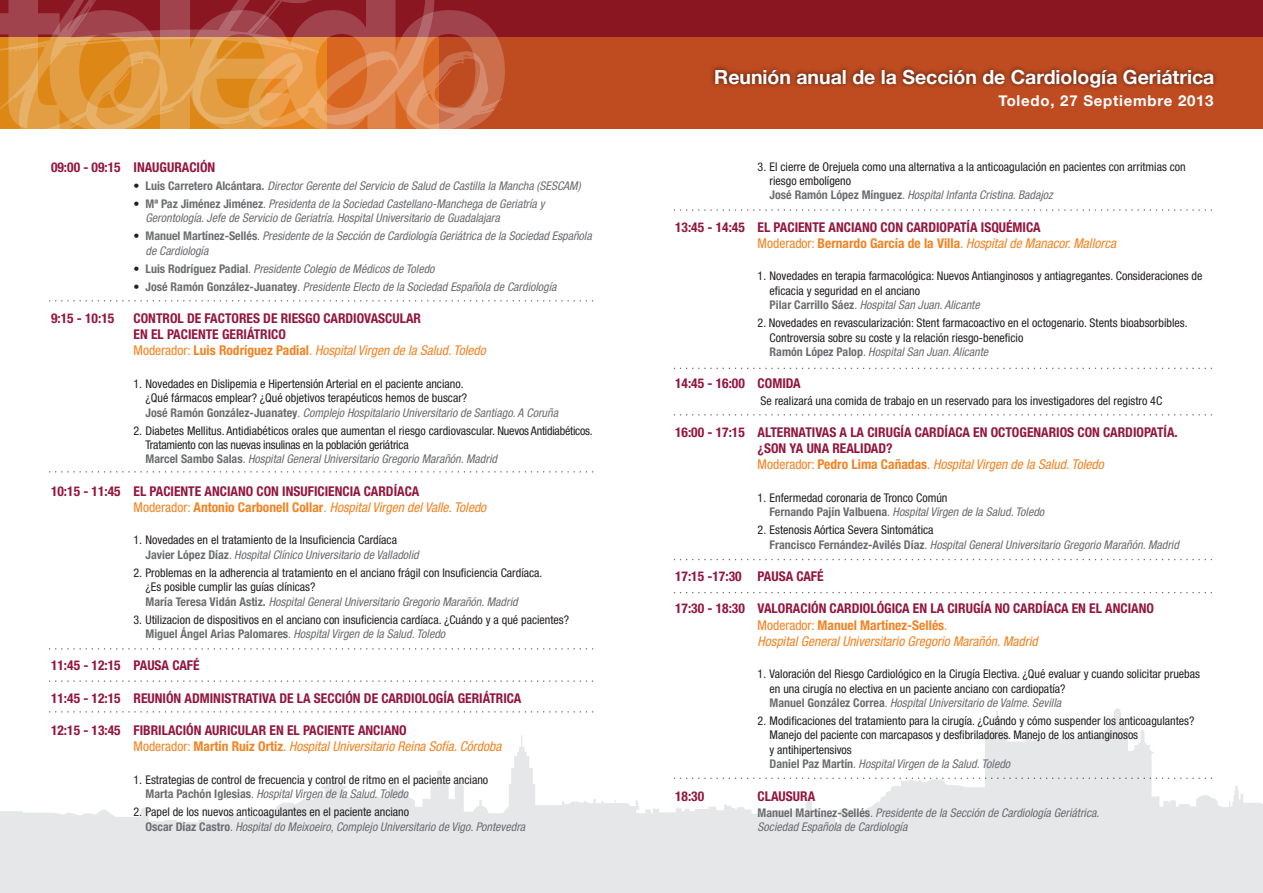
<style>
.page{position:relative;width:1263px;height:893px;background:#fff}
.page>*{position:absolute;margin:0;border:0;box-sizing:border-box;transform-origin:0 0}
.t1{font:700 19.5px "Helvetica Neue";color:#fff}
.t2{font:700 15px "Helvetica Neue";letter-spacing:.05em;color:#fff}
.t3{font:700 condensed 13.5px/16.2px "Helvetica Neue LT Std";color:#94163d}
.t4{font:condensed 12px/14.4px "Helvetica Neue LT Std";color:#231f20}
.t5{font:italic condensed 12px/14.4px "Helvetica Neue LT Std";color:#6c6d70}
.s1{font-style:normal;color:#231f20}
.s2{font-weight:700;font-style:normal}
.s3{font-style:normal}
.s4{font-weight:400;color:#f58220}
.s5{color:#f58220}
.s6{font-weight:400;font-style:italic;color:#f58220}
.s7{font-weight:700;color:#6c6d70}
.s8{color:#6c6d70}
.s9{font-style:italic;color:#6c6d70}
</style>
<div class="page">
<svg style="left:0;top:708px;width:1263px;height:185px;fill:#e6e7e9"></svg>
<div style="left:0;top:0;width:1263px;height:129px;background:#8a1621"></div>
<div style="left:266px;top:38px;width:997px;height:91px;background:#bf4b20"></div>
<svg style="left:0;top:0;width:505px;height:129px;background:#cb7541"></svg>
<img style="left:712px;top:66px;width:504px;height:24px">
<svg style="left:50px;top:300px;width:543px;height:2px"></svg>
<svg style="left:674px;top:209px;width:538px;height:2px"></svg>
<svg style="left:50px;top:471px;width:543px;height:2px"></svg>
<svg style="left:50px;top:648px;width:543px;height:2px"></svg>
<svg style="left:50px;top:680px;width:543px;height:2px"></svg>
<svg style="left:50px;top:711px;width:543px;height:2px"></svg>
<svg style="left:674px;top:368px;width:538px;height:1px"></svg>
<svg style="left:674px;top:414px;width:538px;height:2px"></svg>
<svg style="left:674px;top:559px;width:538px;height:1px"></svg>
<svg style="left:674px;top:592px;width:538px;height:1px"></svg>
<svg style="left:674px;top:777px;width:538px;height:2px"></svg>
<p class="t3" style="left:51px;top:159px;width:166px">09:00 - 09:15 INAUGURACIÓN</p>
<p class="t5" style="left:134px;top:179px;width:449px"><span class="s1">•</span> <span class="s2">Luis Carretero Alcántara.</span> Director Gerente del Servicio de Salud de Castilla la Mancha (SESCAM)</p>
<p class="t5" style="left:145px;top:197px;width:401px;text-indent:-12px"><span class="s1">•</span> <span class="s2">Mª Paz Jiménez Jiménez</span><span class="s3">.</span> Presidenta de la Sociedad Castellano-Manchega de Geriatría y<br>Gerontología. Jefe de Servicio de Geriatría. Hospital Universitario de Guadalajara</p>
<p class="t5" style="left:145px;top:229px;width:448px;text-indent:-12px"><span class="s1">•</span> <span class="s2">Manuel Martínez-Sellés</span><span class="s3">.</span> Presidente de la Sección de Cardiología Geriátrica de la Sociedad Española de Cardiología</p>
<p class="t5" style="left:134px;top:261px;width:303px"><span class="s1">•</span> <span class="s2">Luis Rodríguez Padial</span><span class="s3">.</span> Presidente Colegio de Médicos de Toledo</p>
<p class="t5" style="left:134px;top:279px;width:425px"><span class="s1">•</span> <span class="s2">José Ramón González-Juanatey</span><span class="s3">.</span> Presidente Electo de la Sociedad Española de Cardiología</p>
<p class="t3" style="left:51px;top:310px;width:65px">9:15 - 10:15</p>
<p class="t3" style="left:134px;top:310px;width:354px">CONTROL DE FACTORES DE RIESGO CARDIOVASCULAR<br>EN EL PACIENTE GERIÁTRICO<br><span class="s4">Moderador:</span> <span class="s5">Luis Rodríguez Padial</span><span class="s4">.</span> <span class="s6">Hospital Virgen de la Salud. Toledo</span></p>
<p class="t4" style="left:145px;top:376px;width:414px;text-indent:-12px">1. Novedades en Dislipemia e Hipertensión Arterial en el paciente anciano.<br>¿Qué fármacos emplear? ¿Qué objetivos terapéuticos hemos de buscar?<br><span class="s7">José Ramón González-Juanatey</span><span class="s8">.</span> <span class="s9">Complejo Hospitalario Universitario de Santiago. A Coruña</span></p>
<p class="t4" style="left:145px;top:423px;width:449px;text-indent:-12px">2. Diabetes Mellitus. Antidiabéticos orales que aumentan el riesgo cardiovascular. Nuevos Antidiabéticos.<br>Tratamiento con las nuevas insulinas en la población geriátrica<br><span class="s7">Marcel Sambo Salas</span><span class="s8">.</span> <span class="s9">Hospital General Universitario Gregorio Marañón. Madrid</span></p>
<p class="t3" style="left:134px;top:483px;width:354px;text-indent:-83px">10:15 - 11:45 EL PACIENTE ANCIANO CON INSUFICIENCIA CARDÍACA<br><span class="s4">Moderador:</span> <span class="s5">Antonio Carbonell Collar</span><span class="s4">.</span> <span class="s6">Hospital Virgen del Valle. Toledo</span></p>
<p class="t4" style="left:145px;top:533px;width:275px;text-indent:-12px">1. Novedades en el tratamiento de la Insuficiencia Cardíaca<br><span class="s7">Javier López Díaz</span><span class="s8">.</span> <span class="s9">Hospital Clínico Universitario de Valladolid</span></p>
<p class="t4" style="left:145px;top:565px;width:398px;text-indent:-12px">2. Problemas en la adherencia al tratamiento en el anciano frágil con Insuficiencia Cardíaca. ¿Es posible cumplir las guías clínicas?<br><span class="s7">María Teresa Vidán Astiz.</span> <span class="s9">Hospital General Universitario Gregorio Marañón. Madrid</span></p>
<p class="t4" style="left:145px;top:612px;width:425px;text-indent:-12px">3. Utilizacion de dispositivos en el anciano con insuficiencia cardíaca. ¿Cuándo y a qué pacientes?<br><span class="s7">Miguel Ángel Arias Palomares</span><span class="s8">.</span> <span class="s9">Hospital Virgen de la Salud. Toledo</span></p>
<p class="t3" style="left:51px;top:657px;width:150px">11:45 - 12:15 PAUSA CAFÉ</p>
<p class="t3" style="left:51px;top:690px;width:472px">11:45 - 12:15 REUNIÓN ADMINISTRATIVA DE LA SECCIÓN DE CARDIOLOGÍA GERIÁTRICA</p>
<p class="t3" style="left:134px;top:722px;width:369px;text-indent:-83px">12:15 - 13:45 FIBRILACIÓN AURICULAR EN EL PACIENTE ANCIANO<br><span class="s4">Moderador:</span> <span class="s5">Martín Ruíz Ortiz</span><span class="s4">.</span> <span class="s6">Hospital Universitario Reina Sofía. Córdoba</span></p>
<p class="t4" style="left:145px;top:772px;width:344px;text-indent:-12px">1. Estrategias de control de frecuencia y control de ritmo en el paciente anciano<br><span class="s7">Marta Pachón Iglesias</span><span class="s8">.</span> <span class="s9">Hospital Virgen de la Salud. Toledo</span></p>
<p class="t5" style="left:145px;top:805px;width:381px;text-indent:-12px"><span class="s1">2. Papel de los nuevos anticoagulantes en el paciente anciano<br></span><span class="s2">Oscar Díaz Castro</span><span class="s3">.</span> Hospital do Meixoeiro, Complejo Universitario de Vigo. Pontevedra</p>
<h1 class="t1" style="left:714px;top:61px;width:502px">Reunión anual de la Sección de Cardiología Geriátrica</h1>
<p class="t2" style="left:998px;top:88px;width:217px">Toledo, 27 Septiembre 2013</p>
<p class="t4" style="left:769px;top:159px;width:418px;text-indent:-12px">3. El cierre de Orejuela como una alternativa a la anticoagulación en pacientes con arritmias con riesgo embolígeno<br><span class="s7">José Ramón López Mínguez</span><span class="s8">.</span> <span class="s9">Hospital Infanta Cristina. Badajoz</span></p>
<p class="t3" style="left:758px;top:219px;width:360px;text-indent:-83px">13:45 - 14:45 EL PACIENTE ANCIANO CON CARDIOPATÍA ISQUÉMICA<br><span class="s4">Moderador:</span> <span class="s5">Bernardo García de la Villa</span><span class="s4">.</span> <span class="s6">Hospital de Manacor. Mallorca</span></p>
<p class="t4" style="left:769px;top:269px;width:434px;text-indent:-12px">1. Novedades en terapia farmacológica: Nuevos Antianginosos y antiagregantes. Consideraciones de eficacia y seguridad en el anciano<br><span class="s7">Pilar Carrillo Sáez</span><span class="s8">.</span> <span class="s9">Hospital San Juan. Alicante</span></p>
<p class="t4" style="left:769px;top:316px;width:419px;text-indent:-12px">2. Novedades en revascularización: Stent farmacoactivo en el octogenario. Stents bioabsorbibles.<br>Controversia sobre su coste y la relación riesgo-beneficio<br><span class="s7">Ramón López Palop</span><span class="s8">.</span> <span class="s9">Hospital San Juan. Alicante</span></p>
<p class="t3" style="left:675px;top:375px;width:127px">14:45 - 16:00 COMIDA</p>
<p class="t4" style="left:760px;top:393px;width:403px">Se realizará una comida de trabajo en un reservado para los investigadores del registro 4C</p>
<p class="t3" style="left:758px;top:424px;width:422px;text-indent:-83px">16:00 - 17:15 ALTERNATIVAS A LA CIRUGÍA CARDÍACA EN OCTOGENARIOS CON CARDIOPATÍA. ¿SON YA UNA REALIDAD?<br><span class="s4">Moderador:</span> <span class="s5">Pedro Lima Cañadas</span><span class="s4">.</span> <span class="s6">Hospital Virgen de la Salud. Toledo</span></p>
<p class="t4" style="left:769px;top:490px;width:276px;text-indent:-12px">1. Enfermedad coronaria de Tronco Común<br><span class="s7">Fernando Pajín Valbuena</span><span class="s8">.</span> <span class="s9">Hospital Virgen de la Salud. Toledo</span></p>
<p class="t5" style="left:769px;top:523px;width:411px;text-indent:-12px"><span class="s1">2. Estenosis Aórtica Severa Sintomática<br></span><span class="s2">Francisco Fernández-Avilés Díaz</span><span class="s3">.</span> Hospital General Universitario Gregorio Marañón. Madrid</p>
<p class="t3" style="left:675px;top:568px;width:150px">17:15 -17:30 PAUSA CAFÉ</p>
<p class="t3" style="left:758px;top:600px;width:398px;text-indent:-83px">17:30 - 18:30 VALORACIÓN CARDIOLÓGICA EN LA CIRUGÍA NO CARDÍACA EN EL ANCIANO<br><span class="s4">Moderador:</span> <span class="s5">Manuel Martínez-Sellés</span><span class="s4">.<br></span><span class="s6">Hospital General Universitario Gregorio Marañón. Madrid</span></p>
<p class="t4" style="left:769px;top:667px;width:432px;text-indent:-12px">1. Valoración del Riesgo Cardiológico en la Cirugía Electiva. ¿Qué evaluar y cuando solicitar pruebas en una cirugía no electiva en un paciente anciano con cardiopatía?<br><span class="s7">Manuel González Correa</span><span class="s8">.</span> <span class="s9">Hospital Universitario de Valme. Sevilla</span></p>
<p class="t4" style="left:769px;top:714px;width:426px;text-indent:-12px">2. Modificaciones del tratamiento para la cirugía. ¿Cuándo y cómo suspender los anticoagulantes?<br>Manejo del paciente con marcapasos y desfibriladores. Manejo de los antianginosos<br>y antihipertensivos<br><span class="s7">Daniel Paz Martín</span><span class="s8">.</span> <span class="s9">Hospital Virgen de la Salud. Toledo</span></p>
<p class="t3" style="left:675px;top:788px;width:31px">18:30</p>
<p class="t3" style="left:758px;top:788px;width:59px">CLAUSURA</p>
<p class="t5" style="left:758px;top:806px;width:343px"><span class="s2">Manuel Martínez-Sellés</span><span class="s3">.</span> Presidente de la Sección de Cardiología Geriátrica.<br>Sociedad Española de Cardiología</p>
</div>
